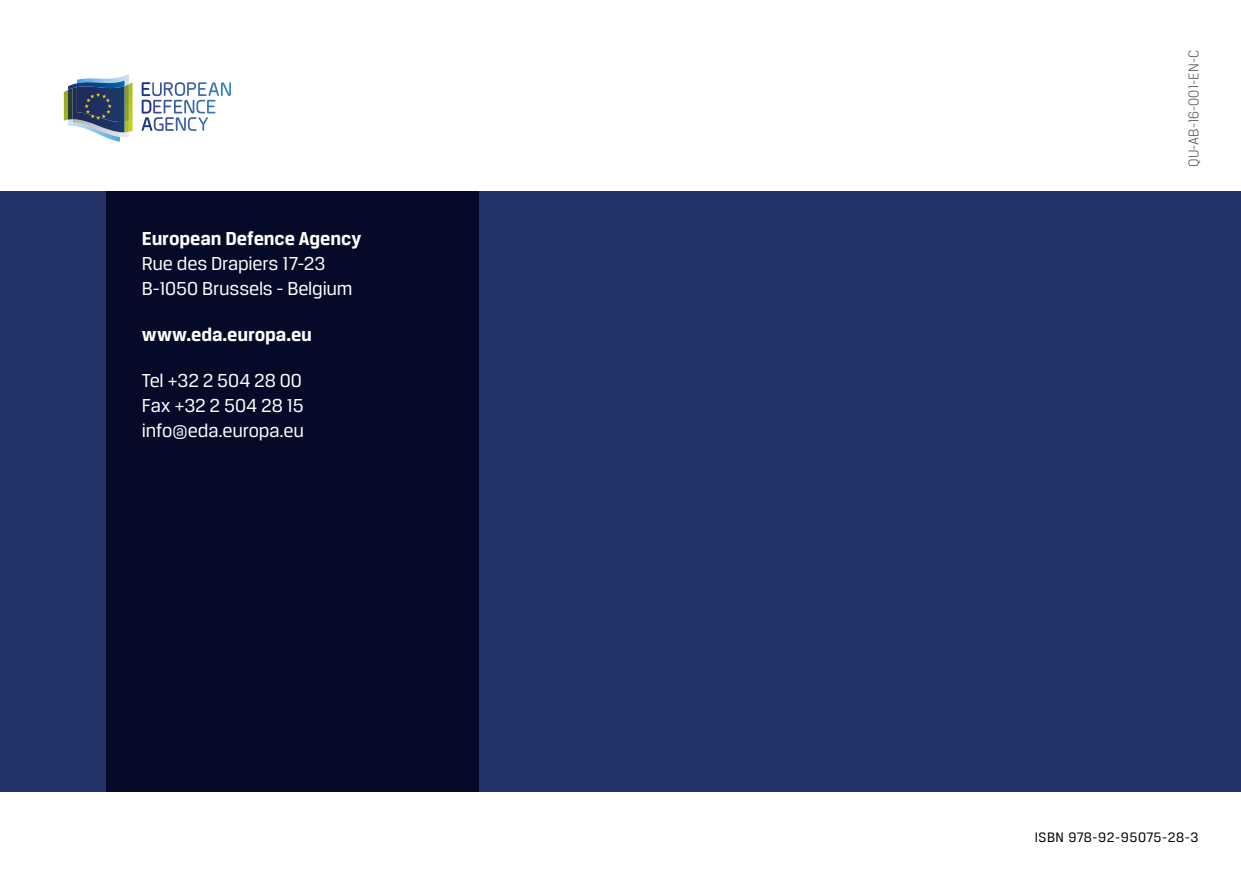
<style>
.page{position:relative;width:1241px;height:886px;background:#fff}
.page>*{position:absolute;margin:0;border:0;box-sizing:border-box;transform-origin:0 0}
.t1{font:20px/25px "Breuer Text";letter-spacing:-.01em;color:#fff}
.t2{font:700 20px "Breuer Text";letter-spacing:-.005em;color:#fff}
.t3{font:300 15px "Breuer Text";color:#424241}
.t4{font:14.5px "Breuer Text";letter-spacing:.04em;color:#000}
</style>
<div class="page">
<div style="left:0;top:192px;width:1240px;height:600px;background:#243367"></div>
<div style="left:106px;top:192px;width:372px;height:600px;background:#050a29"></div>
<svg style="left:142px;top:82px;width:89px;height:49px"></svg>
<svg style="left:64px;top:74px;width:68px;height:68px"></svg>
<p class="t2" style="left:142px;top:227px;width:221px">European Defence Agency</p>
<p class="t1" style="left:142px;top:250px;width:212px">Rue des Drapiers 17-23<br>B-1050 Brussels - Belgium</p>
<p class="t2" style="left:142px;top:323px;width:172px">www.eda.europa.eu</p>
<p class="t1" style="left:142px;top:368px;width:164px;text-align:justify">Tel +32 2 504 28 00<br>Fax +32 2 504 28 15 info@eda.europa.eu</p>
<p class="t3" style="left:1185px;top:167px;width:118px;rotate:-90deg">QU-AB-16-001-EN-C</p>
<p class="t4" style="left:1034px;top:829px;width:165px">ISBN 978-92-95075-28-3</p>
</div>
